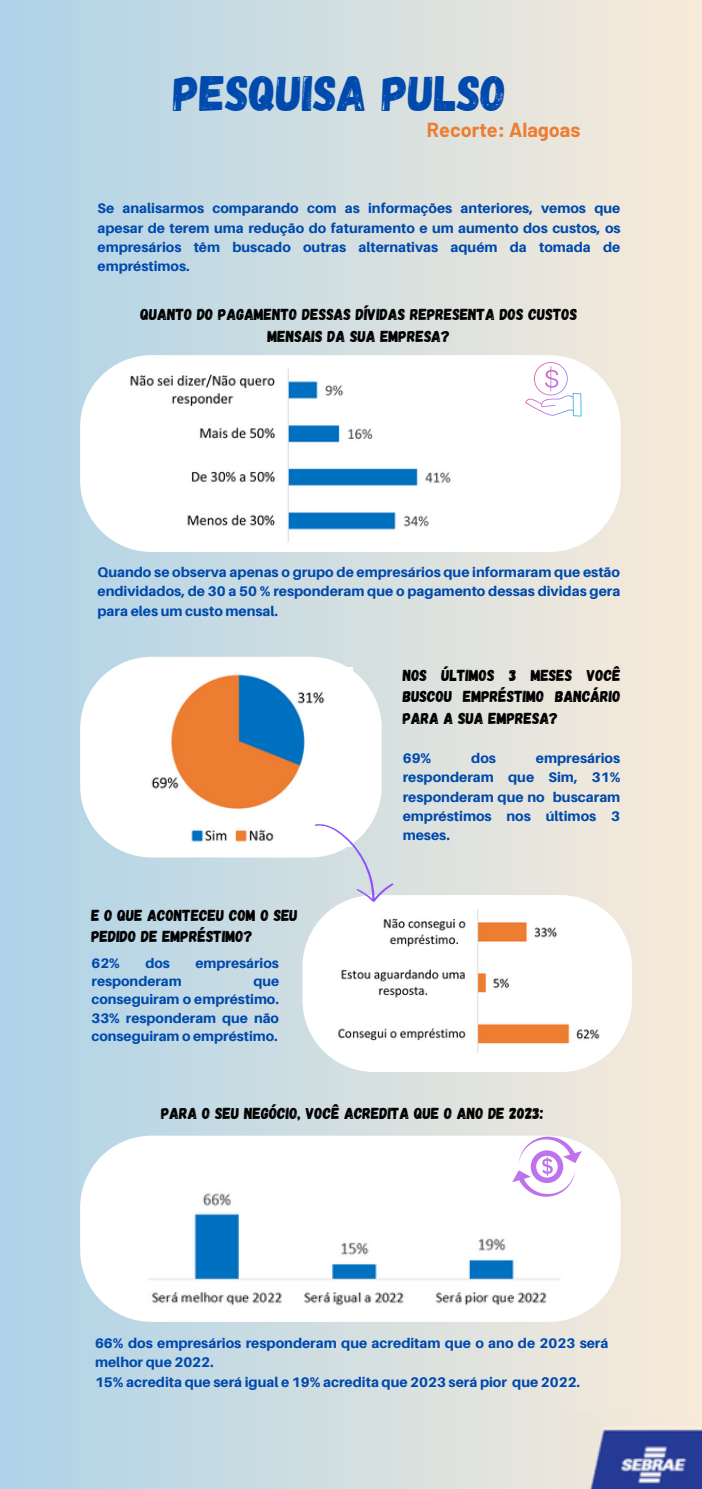
<style>
.page{position:relative;width:702px;height:1489px;background:#fff}
.page>*{position:absolute;margin:0;border:0;box-sizing:border-box;transform-origin:0 0}
.t1{font:49.75px "Gagalin";color:#004aad}
.t2{font:700 19.75px "Barlow";color:#ed7d32}
.t3{font:16px/21.5px "Gagalin";color:#000;text-align:center}
.t4{font:800 14px/19.5px "Aileron";color:#004aad;text-align:justify}
.t5{font:800 13.75px/18.2px "Aileron";color:#004aad;text-align:justify}
</style>
<div class="page">
<div style="left:0;top:0;width:701px;height:1489px;background:linear-gradient(to right,#aed3e8,#f9ebd9)"></div>
<svg style="left:80px;top:1136px;width:540px;height:186px"></svg>
<svg style="left:80px;top:657px;width:301px;height:200px"></svg>
<svg style="left:302px;top:895px;width:329px;height:177px"></svg>
<img style="left:121px;top:668px;width:231px;height:178px">
<div style="left:80px;top:355px;width:540px;height:196px;background:#fff;border-radius:71px"></div>
<img style="left:130px;top:368px;width:321px;height:174px">
<img style="left:132px;top:1147px;width:445px;height:168px">
<svg style="left:300px;top:815px;width:96px;height:91px"></svg>
<img style="left:560px;top:1413px;width:141px;height:76px">
<svg style="left:525px;top:362px;width:56px;height:54px"></svg>
<img style="left:331px;top:910px;width:271px;height:142px">
<svg style="left:512px;top:1136px;width:69px;height:61px"></svg>
<p class="t1" style="left:173px;top:61px;width:334px">PESQUISA PULSO</p>
<p class="t2" style="left:426px;top:117px;width:155px">Recorte: Alagoas</p>
<p class="t5" style="left:97px;top:198px;width:524px;line-height:19.5px">Se analisarmos comparando com as informações anteriores, vemos que apesar de terem uma redução do faturamento e um aumento dos custos, os empresários têm buscado outras alternativas aquém da tomada de empréstimos.</p>
<p class="t3" style="left:140px;top:303px;width:438px">QUANTO DO PAGAMENTO DESSAS DÍVIDAS REPRESENTA DOS CUSTOS<br>MENSAIS DA SUA EMPRESA?</p>
<p class="t4" style="left:97px;top:562px;width:524px">Quando se observa apenas o grupo de empresários que informaram que estão endividados, de 30 a 50 % responderam que o pagamento dessas dividas gera para eles um custo mensal.</p>
<p class="t3" style="left:402px;top:663px;width:219px;text-align:justify">NOS ÚLTIMOS 3 MESES VOCÊ BUSCOU EMPRÉSTIMO BANCÁRIO PARA A SUA EMPRESA?</p>
<p class="t3" style="left:91px;top:903px;width:208px;text-align:left">E O QUE ACONTECEU COM O SEU<br>PEDIDO DE EMPRÉSTIMO?</p>
<p class="t5" style="left:91px;top:953px;width:30px">62%</p>
<p class="t5" style="left:145px;top:953px;width:26px">dos</p>
<p class="t5" style="left:195px;top:953px;width:85px">empresários</p>
<p class="t5" style="left:91px;top:972px;width:92px">responderam</p>
<p class="t5" style="left:91px;top:972px;width:189px;text-indent:162px">que conseguiram o empréstimo.<br>33% responderam que não conseguiram o empréstimo.</p>
<p class="t4" style="left:402px;top:748px;width:219px;text-indent:133px">empresários responderam que Sim, 31% responderam que no buscaram empréstimos nos últimos 3 meses.</p>
<p class="t4" style="left:402px;top:748px;width:30px">69%</p>
<p class="t4" style="left:471px;top:748px;width:26px">dos</p>
<p class="t3" style="left:161px;top:1101px;width:383px">PARA O SEU NEGÓCIO, VOCÊ ACREDITA QUE O ANO DE 2023:</p>
<p class="t4" style="left:95px;top:1333px;width:514px">66% dos empresários responderam que acreditam que o ano de 2023 será melhor que 2022.</p>
<p class="t4" style="left:95px;top:1371px;width:486px">15% acredita que será igual e 19% acredita que 2023 será pior que 2022.</p>
</div>
